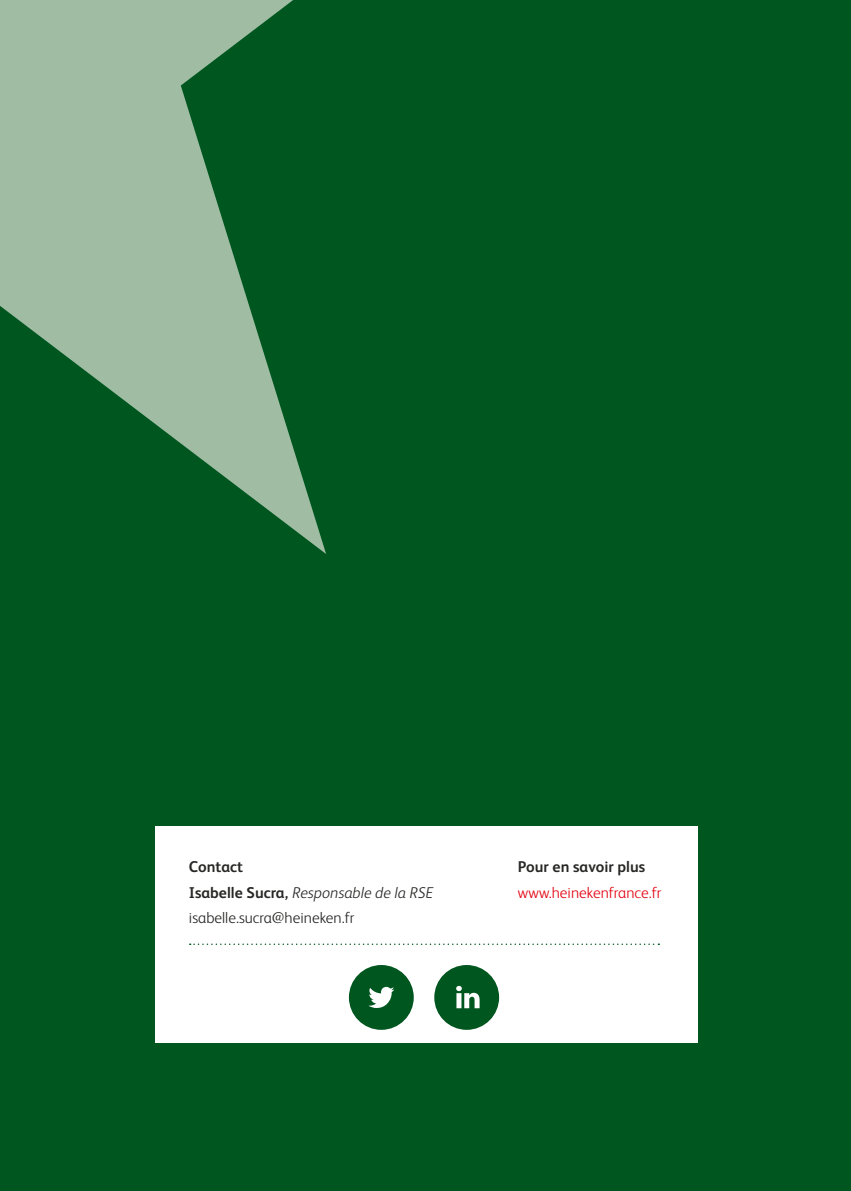
<style>
.page{position:relative;width:851px;height:1191px;background:#fff}
.page>*{position:absolute;margin:0;border:0;box-sizing:border-box;transform-origin:0 0}
.t1{font:300 15.6px/25.4px "HEINEKEN Core";color:#272726}
.t2{font:300 15.6px "HEINEKEN Core";color:#e30513}
.t3{font:700 15.6px "HEINEKEN Core";color:#272726}
.s1{font-weight:700}
.s2{font-style:italic}
</style>
<div class="page">
<div style="left:0;top:0;width:850px;height:1191px;background:#00561f"></div>
<div style="left:155px;top:826px;width:542px;height:216px;background:#fff"></div>
<svg style="left:190px;top:943px;width:469px;height:2px"></svg>
<div style="left:349px;top:965px;width:64px;height:64px;background:#00561f;border-radius:50%"></div>
<div style="left:434px;top:965px;width:65px;height:64px;background:#00561f;border-radius:50%"></div>
<svg style="left:368px;top:987px;width:26px;height:21px"></svg>
<svg style="left:456px;top:986px;width:23px;height:22px"></svg>
<svg style="left:0;top:0;width:326px;height:554px;fill:#a0bda4"></svg>
<p class="t1" style="left:189px;top:853px;width:246px"><span class="s1">Contact<br>Isabelle Sucra,</span> <span class="s2">Responsable de la RSE </span>isabelle.sucra@heineken.fr</p>
<p class="t3" style="left:518px;top:856px;width:129px">Pour en savoir plus</p>
<p class="t2" style="left:518px;top:881px;width:145px">www.heinekenfrance.fr</p>
</div>
